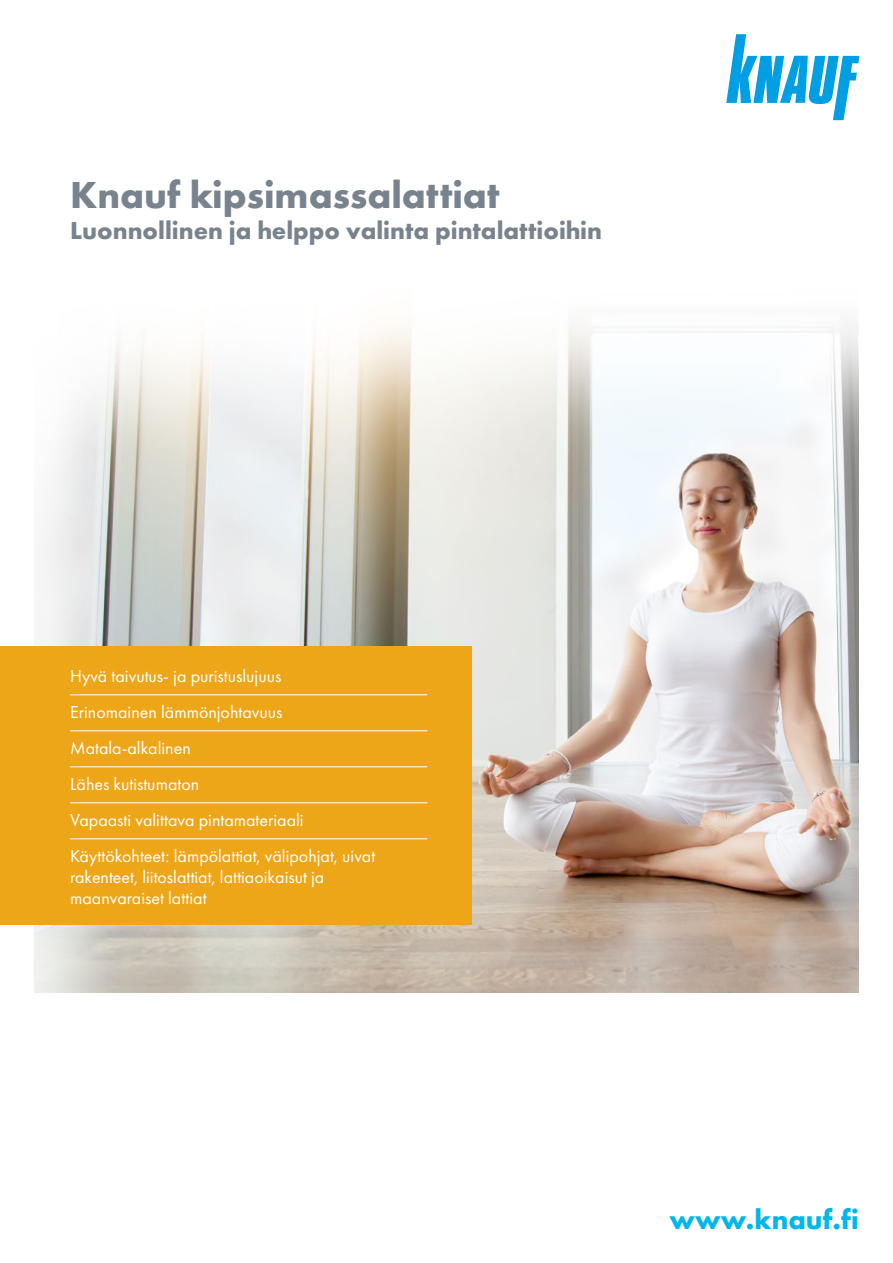
<style>
.page{position:relative;width:893px;height:1263px;background:#fff}
.page>*{position:absolute;margin:0;border:0;box-sizing:border-box;transform-origin:0 0}
.t1{font:700 39px "Futura PT";color:#79838e}
.t2{font:700 28.5px "Futura PT";color:#00b6ed}
.t3{font:700 25.5px "Futura PT";color:#79838e}
.t4{font:18px/36px "Futura PT";color:#fff}
</style>
<div class="page">
<img style="left:34px;top:324px;width:825px;height:668px">
<div style="left:0;top:646px;width:471px;height:279px;background:#eda618"></div>
<hr style="left:70px;top:694px;width:357px;height:1px;background:#fff">
<hr style="left:70px;top:730px;width:357px;height:1px;background:#fff">
<hr style="left:70px;top:766px;width:357px;height:1px;background:#fff">
<hr style="left:70px;top:802px;width:357px;height:1px;background:#fff">
<hr style="left:70px;top:838px;width:357px;height:1px;background:#fff">
<svg style="left:726px;top:34px;width:133px;height:86px"></svg>
<h1 class="t1" style="left:70px;top:170px;width:431px">Knauf kipsimassalattiat</h1>
<h3 class="t3" style="left:70px;top:214px;width:533px">Luonnollinen ja helppo valinta pintalattioihin</h3>
<p class="t4" style="left:70px;top:657px;width:307px">Hyvä taivutus- ja puristuslujuus<br>Erinomainen lämmönjohtavuus<br>Matala-alkalinen<br>Lähes kutistumaton<br>Vapaasti valittava pintamateriaali<br>Käyttökohteet: lämpölattiat, välipohjat, uivat</p>
<p class="t4" style="left:70px;top:866px;width:256px;line-height:21px">rakenteet, liitoslattiat, lattiaoikaisut ja maanvaraiset lattiat</p>
<h2 class="t2" style="left:670px;top:1201px;width:191px">www.knauf.fi</h2>
</div>
